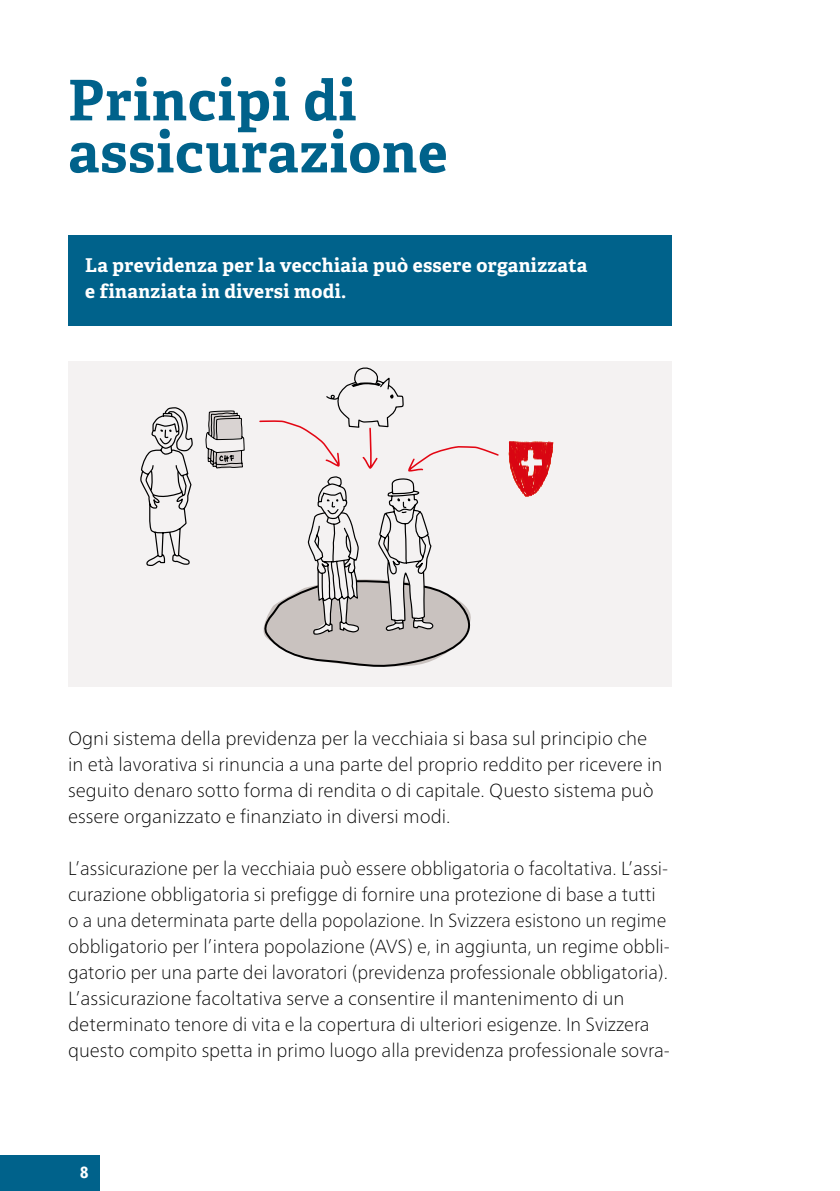
<style>
.page{position:relative;width:840px;height:1191px;background:#fff}
.page>*{position:absolute;margin:0;border:0;box-sizing:border-box;transform-origin:0 0}
.HAUPTTITEL_A5{font:700 56px/52px "Adelle";letter-spacing:.02em;color:#00628b}
.LAUFTEXT{font:100 19px/26px "Frutiger Neue LT Pro";color:#000}
.Lead{font:700 19px/26px "Adelle";letter-spacing:.02em;color:#fff}
.t1{font:900 condensed 16px "Frutiger LT Pro";color:#fff}
</style>
<div class="page">
<div style="left:0;top:1155px;width:99px;height:36px;background:#00628b"></div>
<div style="left:68px;top:235px;width:603px;height:90px;background:#00628b"></div>
<div style="left:68px;top:361px;width:603px;height:325px;background:#f4f2f2"></div>
<img style="left:508px;top:441px;width:46px;height:56px">
<svg style="left:140px;top:407px;width:53px;height:159px"></svg>
<svg style="left:205px;top:410px;width:40px;height:59px"></svg>
<svg style="left:259px;top:367px;width:240px;height:300px"></svg>
<h1 class="HAUPTTITEL_A5" style="left:68px;top:75px;width:381px">Principi di assicurazione</h1>
<p class="Lead" style="left:85px;top:252px;width:503px">La previdenza per la vecchiaia può essere organizzata e finanziata in diversi modi.</p>
<p class="LAUFTEXT" style="left:68px;top:725px;width:595px">Ogni sistema della previdenza per la vecchiaia si basa sul principio che in età lavorativa si rinuncia a una parte del proprio reddito per ricevere in seguito denaro sotto forma di rendita o di capitale. Questo sistema può essere organizzato e finanziato in diversi modi.</p>
<p class="LAUFTEXT" style="left:68px;top:855px;width:603px">L’assicurazione per la vecchiaia può essere obbligatoria o facoltativa. L’assi&shy;curazione obbligatoria si prefigge di fornire una protezione di base a tutti o a una determinata parte della popolazione. In Svizzera esistono un regime obbligatorio per l’intera popolazione (AVS) e, in aggiunta, un regime obbli&shy;gatorio per una parte dei lavoratori (previdenza professionale obbligatoria).<br>L’assicurazione facoltativa serve a consentire il mantenimento di un determinato tenore di vita e la copertura di ulteriori esigenze. In Svizzera questo compito spetta in primo luogo alla previdenza professionale sovra-</p>
<p class="t1" style="left:80px;top:1163px;width:10px">8</p>
</div>
